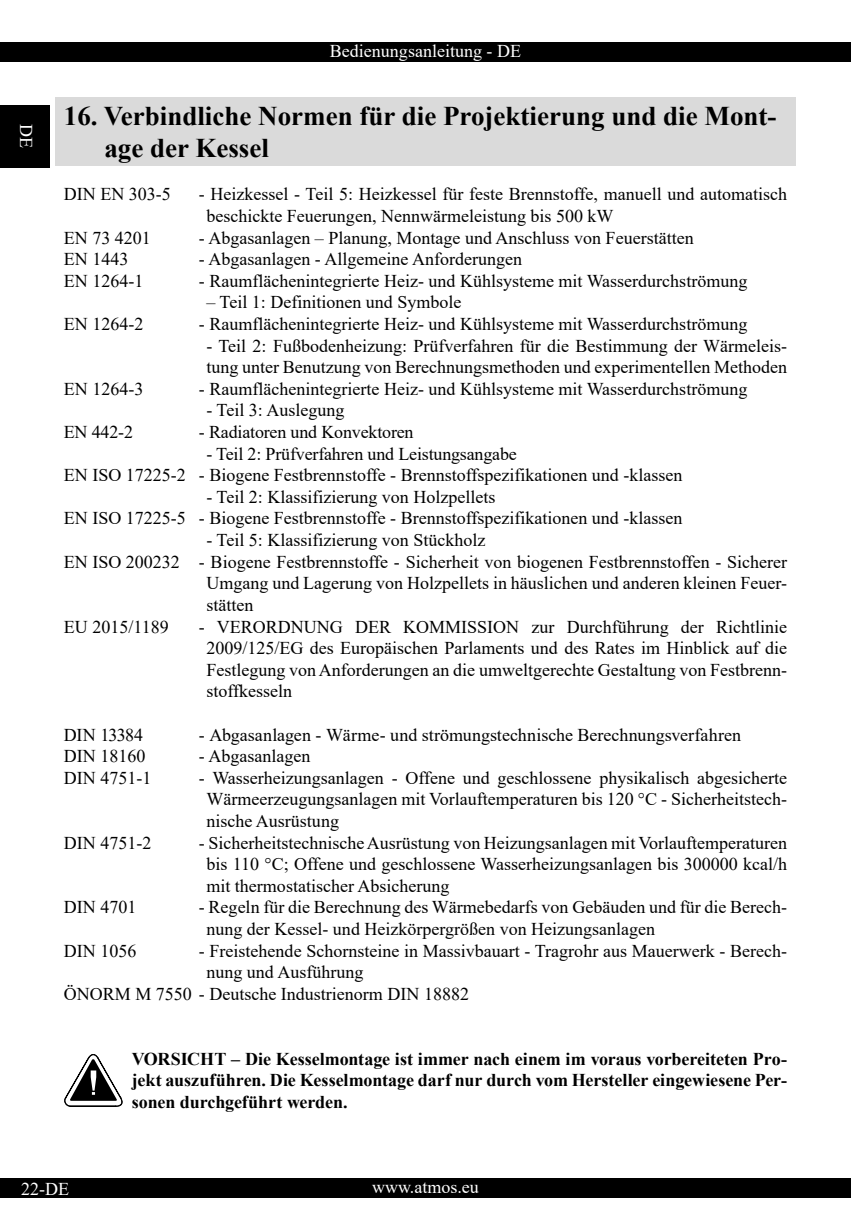
<style>
.page{position:relative;width:851px;height:1221px;background:#fff}
.page>*{position:absolute;margin:0;border:0;box-sizing:border-box;transform-origin:0 0}
.t1{font:700 27px/32.4px "Times New Roman";color:#000}
.t2{font:18px/21.6px "Times New Roman";color:#000}
.t3{font:700 18px/21.6px "Times New Roman";letter-spacing:-.005em;color:#000;text-align:justify}
.t4{font:18px "Times New Roman";color:#fff}
.t5{font:18px "Times New Roman";letter-spacing:-.03em;color:#000}
</style>
<div class="page">
<div style="left:0;top:43px;width:850px;height:19px;background:#000"></div>
<div style="left:0;top:105px;width:50px;height:62px;background:#000"></div>
<div style="left:0;top:1178px;width:850px;height:20px;background:#000"></div>
<div style="left:55px;top:98px;width:740px;height:68px;background:#dadada"></div>
<svg style="left:64px;top:1054px;width:59px;height:53px"></svg>
<p class="t4" style="left:39px;top:124px;width:25px;rotate:90deg">DE</p>
<p class="t4" style="left:330px;top:39px;width:192px">Bedienungsanleitung - DE</p>
<h1 class="t1" style="left:104px;top:99px;width:673px;text-indent:-40px">16. Verbindliche Normen für die Projektierung und die Mont&shy;age der Kessel</h1>
<p class="t2" style="left:64px;top:183px;width:108px">DIN EN 303-5</p>
<p class="t2" style="left:206px;top:183px;width:582px;text-indent:-8px">- Heizkessel - Teil 5: Heizkessel für feste Brennstoffe, manuell und automatisch beschickte Feuerungen, Nennwärmeleistung bis 500 kW</p>
<p class="t2" style="left:64px;top:226px;width:88px">EN 73 4201</p>
<p class="t2" style="left:199px;top:226px;width:496px">- Abgasanlagen – Planung, Montage und Anschluss von Feuerstätten</p>
<p class="t2" style="left:64px;top:248px;width:66px">EN 1443</p>
<p class="t2" style="left:199px;top:248px;width:324px">- Abgasanlagen - Allgemeine Anforderungen</p>
<p class="t2" style="left:64px;top:269px;width:81px">EN 1264-1</p>
<p class="t2" style="left:199px;top:269px;width:550px">- Raumflächenintegrierte Heiz- und Kühlsysteme mit Wasserdurchströmung</p>
<p class="t2" style="left:206px;top:291px;width:256px">– Teil 1: Definitionen und Symbole</p>
<p class="t2" style="left:64px;top:312px;width:81px">EN 1264-2</p>
<p class="t2" style="left:199px;top:312px;width:550px">- Raumflächenintegrierte Heiz- und Kühlsysteme mit Wasserdurchströmung</p>
<p class="t2" style="left:206px;top:334px;width:582px">- Teil 2: Fußbodenheizung: Prüfverfahren für die Bestimmung der Wärmeleis&shy;tung unter Benutzung von Berechnungsmethoden und experimentellen Methoden</p>
<p class="t2" style="left:64px;top:377px;width:81px">EN 1264-3</p>
<p class="t2" style="left:199px;top:377px;width:550px">- Raumflächenintegrierte Heiz- und Kühlsysteme mit Wasserdurchströmung</p>
<p class="t2" style="left:206px;top:399px;width:139px">- Teil 3: Auslegung</p>
<p class="t2" style="left:64px;top:420px;width:71px">EN 442-2</p>
<p class="t2" style="left:199px;top:420px;width:216px">- Radiatoren und Konvektoren</p>
<p class="t2" style="left:64px;top:442px;width:620px;text-indent:143px">- Teil 2: Prüfverfahren und Leistungsangabe<br>EN ISO 17225-2 - Biogene Festbrennstoffe - Brennstoffspezifikationen und -klassen</p>
<p class="t2" style="left:64px;top:485px;width:620px;text-indent:143px">- Teil 2: Klassifizierung von Holzpellets<br>EN ISO 17225-5 - Biogene Festbrennstoffe - Brennstoffspezifikationen und -klassen</p>
<p class="t2" style="left:206px;top:528px;width:280px">- Teil 5: Klassifizierung von Stückholz</p>
<p class="t2" style="left:64px;top:550px;width:724px">EN ISO 200232 - Biogene Festbrennstoffe - Sicherheit von biogenen Festbrennstoffen - Sicherer</p>
<p class="t2" style="left:206px;top:572px;width:582px">Umgang und Lagerung von Holzpellets in häuslichen und anderen kleinen Feuer-</p>
<p class="t2" style="left:206px;top:593px;width:48px">stätten</p>
<p class="t2" style="left:64px;top:615px;width:106px">EU 2015/1189</p>
<p class="t2" style="left:206px;top:615px;width:582px;text-align:justify;text-indent:-8px">- VERORDNUNG DER KOMMISSION zur Durchführung der Richtlinie 2009/125/EG des Europäischen Parlaments und des Rates im Hinblick auf die Festlegung von Anforderungen an die umweltgerechte Gestaltung von Festbrenn&shy;stoffkesseln</p>
<p class="t5" style="left:64px;top:721px;width:81px">DIN 13384</p>
<p class="t2" style="left:199px;top:723px;width:543px">- Abgasanlagen - Wärme- und strömungstechnische Berechnungsverfahren</p>
<p class="t2" style="left:64px;top:744px;width:83px">DIN 18160</p>
<p class="t2" style="left:199px;top:744px;width:113px">- Abgasanlagen</p>
<p class="t2" style="left:64px;top:766px;width:89px">DIN 4751-1</p>
<p class="t2" style="left:206px;top:766px;width:582px;text-align:justify;text-indent:-8px">- Wasserheizungsanlagen - Offene und geschlossene physikalisch abgesicherte Wärmeerzeugungsanlagen mit Vorlauftemperaturen bis 120 °C - Sicherheitstech&shy;nische Ausrüstung</p>
<p class="t2" style="left:64px;top:831px;width:89px">DIN 4751-2</p>
<p class="t2" style="left:206px;top:831px;width:582px;text-align:justify;text-indent:-8px">- Sicherheitstechnische Ausrüstung von Heizungsanlagen mit Vorlauftemperaturen bis 110 °C; Offene und geschlossene Wasserheizungsanlagen bis 300000 kcal/h mit thermostatischer Absicherung</p>
<p class="t2" style="left:64px;top:896px;width:74px">DIN 4701</p>
<p class="t2" style="left:206px;top:896px;width:582px;text-indent:-7px">- Regeln für die Berechnung des Wärmebedarfs von Gebäuden und für die Berech&shy;nung der Kessel- und Heizkörpergrößen von Heizungsanlagen</p>
<p class="t2" style="left:64px;top:939px;width:74px">DIN 1056</p>
<p class="t2" style="left:199px;top:939px;width:589px">- Freistehende Schornsteine in Massivbauart - Tragrohr aus Mauerwerk - Berech-</p>
<p class="t2" style="left:206px;top:960px;width:158px">nung und Ausführung</p>
<p class="t2" style="left:64px;top:982px;width:406px">ÖNORM M 7550 - Deutsche Industrienorm DIN 18882</p>
<p class="t3" style="left:132px;top:1047px;width:656px">VORSICHT – Die Kesselmontage ist immer nach einem im voraus vorbereiteten Pro&shy;jekt auszuführen. Die Kesselmontage darf nur durch vom Hersteller eingewiesene Per&shy;sonen durchgeführt werden.</p>
<p class="t4" style="left:21px;top:1175px;width:49px">22-DE</p>
<p class="t4" style="left:372px;top:1173px;width:108px">www.atmos.eu</p>
</div>
